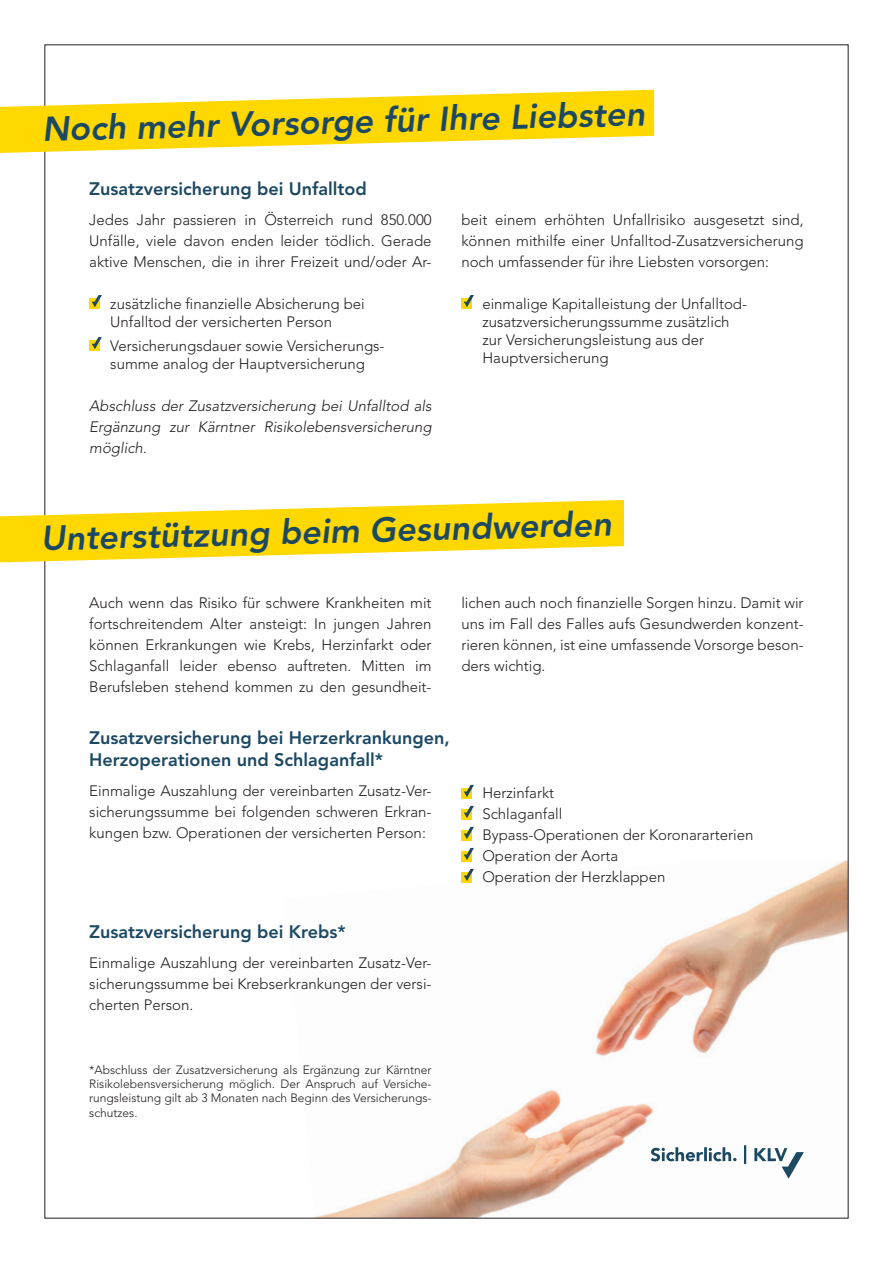
<style>
.page{position:relative;width:893px;height:1263px;background:#fff}
.page>*{position:absolute;margin:0;border:0;box-sizing:border-box;transform-origin:0 0}
.t1{font:italic 800 34.2px "Avenir";color:#1c4862}
.t2{font:800 18px "Avenir";color:#1c4862}
.t3{font:300 15px/21px "Avenir";color:#231f20;text-align:justify}
.t4{font:italic 300 15px/21px "Avenir";color:#231f20;text-align:justify}
.t5{font:300 12px/14.4px "Avenir";color:#231f20;text-align:justify}
</style>
<div class="page">
<img style="left:319px;top:861px;width:527px;height:355px">
<svg style="left:0;top:90px;width:654px;height:63px"></svg>
<div style="left:89px;top:298px;width:11px;height:10px;background:#ffd801"></div>
<svg style="left:92px;top:295px;width:10px;height:12px"></svg>
<div style="left:89px;top:340px;width:11px;height:10px;background:#ffd801"></div>
<svg style="left:92px;top:337px;width:10px;height:12px"></svg>
<div style="left:461px;top:298px;width:11px;height:10px;background:#ffd801"></div>
<svg style="left:464px;top:295px;width:10px;height:12px"></svg>
<svg style="left:0;top:500px;width:624px;height:62px"></svg>
<div style="left:461px;top:788px;width:11px;height:10px;background:#ffd801"></div>
<svg style="left:464px;top:785px;width:10px;height:12px"></svg>
<div style="left:461px;top:809px;width:11px;height:10px;background:#ffd801"></div>
<svg style="left:464px;top:806px;width:10px;height:12px"></svg>
<div style="left:461px;top:830px;width:11px;height:10px;background:#ffd801"></div>
<svg style="left:464px;top:827px;width:10px;height:12px"></svg>
<div style="left:461px;top:851px;width:11px;height:10px;background:#ffd801"></div>
<svg style="left:464px;top:848px;width:10px;height:12px"></svg>
<div style="left:461px;top:872px;width:11px;height:10px;background:#ffd801"></div>
<svg style="left:464px;top:869px;width:10px;height:12px"></svg>
<svg style="left:651px;top:1145px;width:153px;height:33px"></svg>
<h1 class="t1" style="left:41px;top:112px;width:605px;rotate:-2deg">Noch mehr Vorsorge für Ihre Liebsten</h1>
<p class="t2" style="left:89px;top:178px;width:279px">Zusatzversicherung bei Unfalltod</p>
<p class="t3" style="left:89px;top:209px;width:344px">Jedes Jahr passieren in Österreich rund 850.000<br>Unfälle, viele davon enden leider tödlich. Gerade aktive Menschen, die in ihrer Freizeit und/oder Ar-</p>
<p class="t3" style="left:461px;top:209px;width:344px">beit einem erhöhten Unfallrisiko ausgesetzt sind, können mithilfe einer Unfalltod-Zusatzversicherung noch umfassender für ihre Liebsten vorsorgen:</p>
<p class="t3" style="left:110px;top:293px;width:256px">zusätzliche finanzielle Absicherung bei</p>
<p class="t3" style="left:110px;top:311px;width:223px">Unfalltod der versicherten Person</p>
<p class="t3" style="left:110px;top:335px;width:276px">Versicherungsdauer sowie Versicherungs-</p>
<p class="t3" style="left:110px;top:353px;width:256px">summe analog der Hauptversicherung</p>
<p class="t4" style="left:89px;top:395px;width:344px">Abschluss der Zusatzversicherung bei Unfalltod als Ergänzung zur Kärntner Risikolebensversicherung möglich.</p>
<p class="t3" style="left:482px;top:293px;width:266px">einmalige Kapitalleistung der Unfalltod-</p>
<p class="t3" style="left:482px;top:311px;width:249px">zusatzversicherungssumme zusätzlich</p>
<p class="t3" style="left:482px;top:329px;width:223px">zur Versicherungsleistung aus der</p>
<p class="t3" style="left:482px;top:347px;width:128px">Hauptversicherung</p>
<h1 class="t1" style="left:40px;top:521px;width:573px;rotate:-2deg">Unterstützung beim Gesundwerden</h1>
<p class="t3" style="left:89px;top:592px;width:344px">Auch wenn das Risiko für schwere Krankheiten mit fortschreitendem Alter ansteigt: In jungen Jahren können Erkrankungen wie Krebs, Herzinfarkt oder Schlaganfall leider ebenso auftreten. Mitten im Berufsleben stehend kommen zu den gesundheit-</p>
<p class="t3" style="left:461px;top:592px;width:344px">lichen auch noch finanzielle Sorgen hinzu. Damit wir uns im Fall des Falles aufs Gesundwerden konzent&shy;rieren können, ist eine umfassende Vorsorge beson&shy;ders wichtig.</p>
<p class="t2" style="left:89px;top:727px;width:362px">Zusatzversicherung bei Herzerkrankungen,</p>
<p class="t2" style="left:89px;top:749px;width:295px">Herzoperationen und Schlaganfall*</p>
<p class="t3" style="left:89px;top:781px;width:344px">Einmalige Auszahlung der vereinbarten Zusatz-Ver&shy;sicherungssumme bei folgenden schweren Erkran&shy;kungen bzw. Operationen der versicherten Person:</p>
<p class="t3" style="left:482px;top:783px;width:73px">Herzinfarkt</p>
<p class="t3" style="left:482px;top:804px;width:81px">Schlaganfall</p>
<p class="t3" style="left:482px;top:825px;width:272px">Bypass-Operationen der Koronararterien</p>
<p class="t3" style="left:482px;top:846px;width:137px">Operation der Aorta</p>
<p class="t3" style="left:482px;top:867px;width:185px">Operation der Herzklappen</p>
<p class="t2" style="left:89px;top:921px;width:258px">Zusatzversicherung bei Krebs*</p>
<p class="t3" style="left:89px;top:952px;width:344px">Einmalige Auszahlung der vereinbarten Zusatz-Ver&shy;sicherungssumme bei Krebserkrankungen der versi&shy;cherten Person.</p>
<p class="t5" style="left:89px;top:1062px;width:344px">*Abschluss der Zusatzversicherung als Ergänzung zur Kärntner Risikolebensversicherung möglich. Der Anspruch auf Versiche&shy;rungsleistung gilt ab 3 Monaten nach Beginn des Versicherungs&shy;schutzes.</p>
</div>
